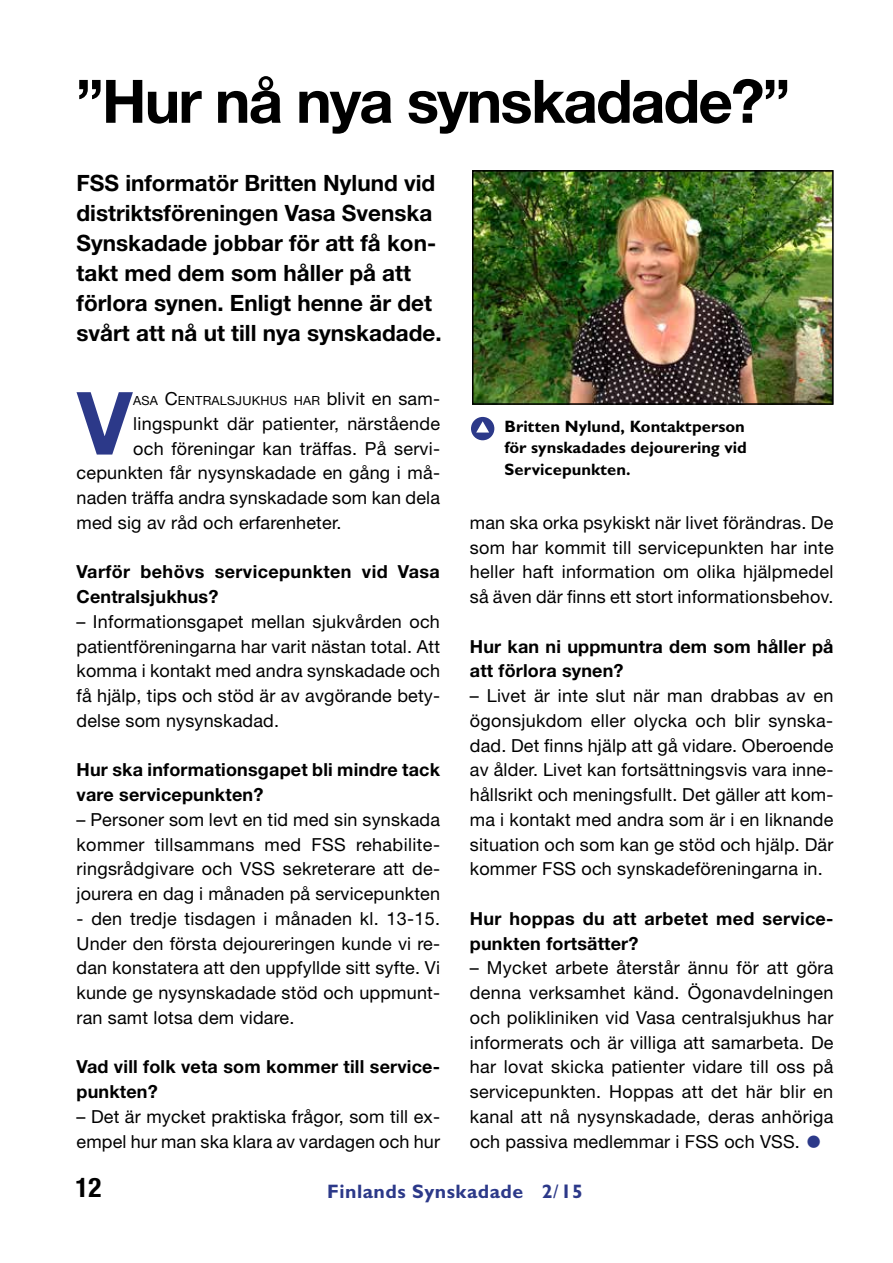
<style>
.page{position:relative;width:893px;height:1263px;background:#fff}
.page>*{position:absolute;margin:0;border:0;box-sizing:border-box;transform-origin:0 0}
.t1{font:700 87.3px "Helvetica Neue LT Std";color:#2c3989}
.t2{font:700 60px "Helvetica Neue LT Std";letter-spacing:-.03em;color:#000}
.t3{font:700 condensed 27px "Helvetica Neue LT Std";color:#000}
.t4{font:700 22.5px/30px "Helvetica Neue LT Std";color:#000}
.t5{font:700 19.5px "Gill Sans MT Pro";letter-spacing:.025em;color:#2c3989}
.t6{font:18px/24.8px "Helvetica Neue LT Std";letter-spacing:.01em;color:#000;text-align:justify}
.t7{font:700 18px/24.8px "Helvetica Neue LT Std";letter-spacing:.01em;color:#000}
.t8{font:700 16.5px/21.8px "Gill Sans MT Pro";color:#000}
.t9{font:12.6px "Helvetica Neue LT Std";letter-spacing:.02em;color:#000}
.s1{font-size:18px}
.s2{font-size:34.5px;color:#2c3989}
.s3{font-weight:500}
</style>
<div class="page">
<img style="left:475px;top:173px;width:356px;height:229px">
<div style="left:472px;top:170px;width:362px;height:235px;border:2px solid #000"></div>
<svg style="left:471px;top:417px;width:23px;height:23px"></svg>
<h2 class="t2" style="left:76px;top:64px;width:716px">”Hur nå nya synskadade?”</h2>
<p class="t4" style="left:77px;top:167px;width:367px">FSS informatör Britten Nylund vid distriktsföreningen Vasa Svenska Synskadade jobbar för att få kon&shy;takt med dem som håller på att förlora synen. Enligt henne är det svårt att nå ut till nya synskadade.</p>
<h1 class="t1" style="left:77px;top:369px;width:57px">V</h1>
<p class="t9" style="left:133px;top:393px;width:308px">ASA <span class="s1">C</span>ENTRALSJUKHUS HAR <span class="s1">blivit en sam-</span></p>
<p class="t6" style="left:133px;top:411px;width:308px">lingspunkt där patienter, närstående</p>
<p class="t6" style="left:133px;top:435px;width:309px">och föreningar kan träffas. På servi-</p>
<p class="t6" style="left:77px;top:460px;width:365px">cepunkten får nysynskadade en gång i må-</p>
<p class="t6" style="left:77px;top:485px;width:365px">naden träffa andra synskadade som kan dela</p>
<p class="t6" style="left:77px;top:510px;width:266px">med sig av råd och erfarenheter.</p>
<p class="t7" style="left:77px;top:559px;width:365px">Varför behövs servicepunkten vid Vasa<br>Centralsjukhus?</p>
<p class="t6" style="left:77px;top:609px;width:365px">– Informationsgapet mellan sjukvården och patientföreningarna har varit nästan total. Att komma i kontakt med andra synskadade och få hjälp, tips och stöd är av avgörande bety&shy;delse som nysynskadad.</p>
<p class="t7" style="left:77px;top:757px;width:365px">Hur ska informationsgapet bli mindre tack vare servicepunkten?</p>
<p class="t6" style="left:77px;top:807px;width:365px">– Personer som levt en tid med sin synskada kommer tillsammans med FSS rehabilite&shy;ringsrådgivare och VSS sekreterare att de&shy;jourera en dag i månaden på servicepunkten</p>
<p class="t6" style="left:77px;top:906px;width:365px">- den tredje tisdagen i månaden kl. 13-15.<br>Under den första dejoureringen kunde vi re&shy;dan konstatera att den uppfyllde sitt syfte. Vi kunde ge nysynskadade stöd och uppmunt&shy;ran samt lotsa dem vidare.</p>
<p class="t7" style="left:77px;top:1054px;width:365px">Vad vill folk veta som kommer till service&shy;punkten?</p>
<p class="t6" style="left:77px;top:1104px;width:365px">– Det är mycket praktiska frågor, som till ex&shy;empel hur man ska klara av vardagen och hur</p>
<p class="t8" style="left:505px;top:415px;width:244px">Britten Nylund, Kontaktperson för synskadades dejourering vid<br>Servicepunkten.</p>
<p class="t6" style="left:470px;top:510px;width:365px">man ska orka psykiskt när livet förändras. De som har kommit till servicepunkten har inte heller haft information om olika hjälpmedel så även där finns ett stort informationsbehov.</p>
<p class="t7" style="left:470px;top:633px;width:365px">Hur kan ni uppmuntra dem som håller på att förlora synen?</p>
<p class="t6" style="left:470px;top:683px;width:365px">– Livet är inte slut när man drabbas av en ögonsjukdom eller olycka och blir synska&shy;dad. Det finns hjälp att gå vidare. Oberoende av ålder. Livet kan fortsättningsvis vara inne&shy;hållsrikt och meningsfullt. Det gäller att kom&shy;ma i kontakt med andra som är i en liknande situation och som kan ge stöd och hjälp. Där kommer FSS och synskadeföreningarna in.</p>
<p class="t7" style="left:470px;top:906px;width:365px">Hur hoppas du att arbetet med service&shy;punkten fortsätter?</p>
<p class="t6" style="left:470px;top:955px;width:365px">– Mycket arbete återstår ännu för att göra denna verksamhet känd. Ögonavdelningen och polikliniken vid Vasa centralsjukhus har informerats och är villiga att samarbeta. De har lovat skicka patienter vidare till oss på servicepunkten. Hoppas att det här blir en kanal att nå nysynskadade, deras anhöriga och passiva medlemmar i FSS och VSS. <span class="s2">•</span></p>
<h3 class="t3" style="left:75px;top:1171px;width:27px">12</h3>
<p class="t5" style="left:327px;top:1179px;width:257px">Finlands Synskadade 2<span class="s3">/</span>15</p>
</div>
